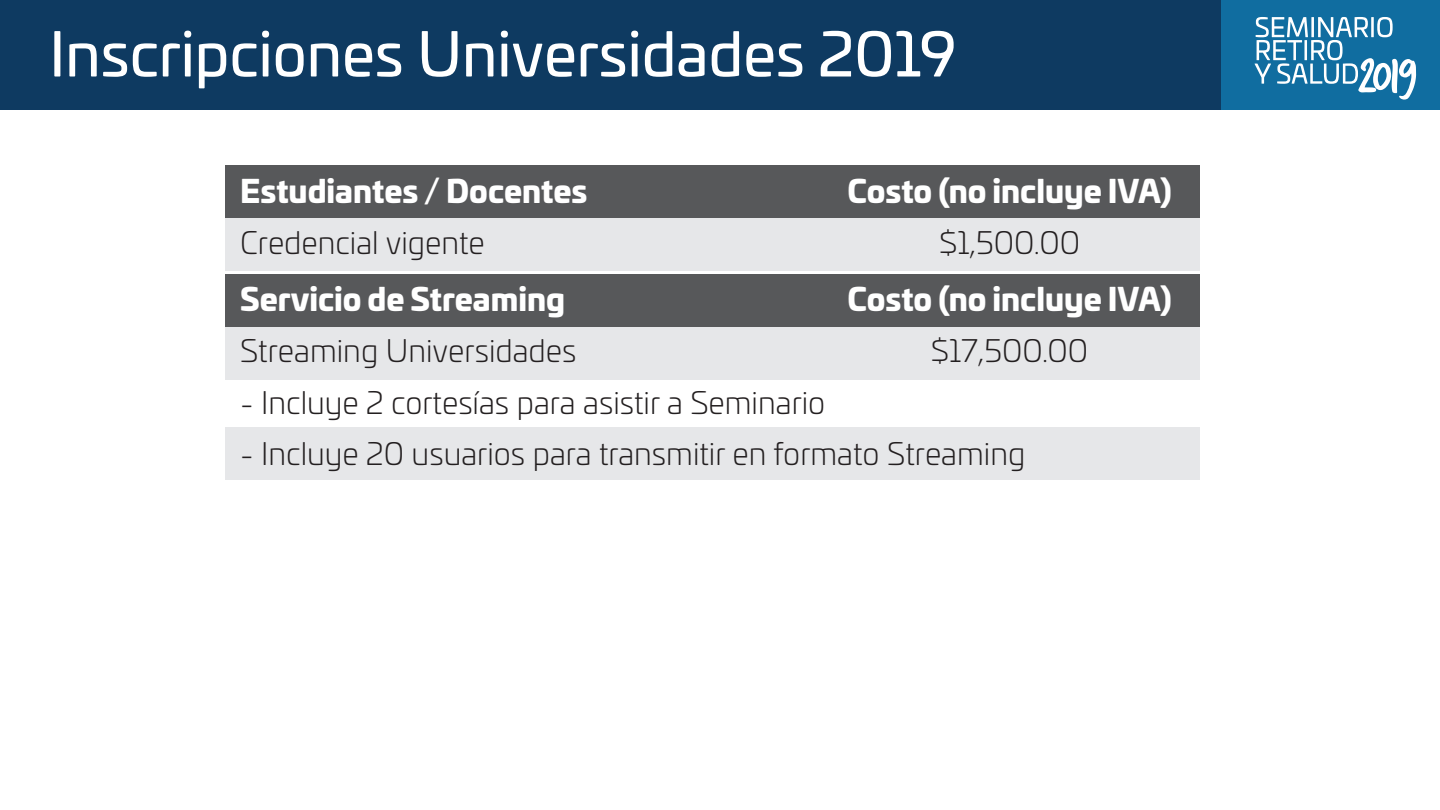
<style>
.page{position:relative;width:1440px;height:810px;background:#fff}
.page>*{position:absolute;margin:0;border:0;box-sizing:border-box;transform-origin:0 0}
.t1{font:60px "Univia Pro";color:#fff}
.t2{font:300 30.9px "Univia Pro";color:#231f20}
.t3{font:900 30.9px "Univia Pro";color:#fff}
</style>
<div class="page">
<div style="left:0;top:0;width:1221px;height:109px;background:#0e3a61"></div>
<div style="left:1221px;top:0;width:219px;height:109px;background:#106da0"></div>
<svg style="left:1254px;top:17px;width:162px;height:83px"></svg>
<div style="left:225px;top:274px;width:975px;height:53px;background:#57585a"></div>
<div style="left:225px;top:327px;width:975px;height:53px;background:#e6e7e9"></div>
<div style="left:225px;top:427px;width:975px;height:53px;background:#e6e7e9"></div>
<div style="left:225px;top:165px;width:975px;height:53px;background:#57585a"></div>
<div style="left:225px;top:218px;width:975px;height:53px;background:#e6e7e9"></div>
<h1 class="t1" style="left:49px;top:9px;width:908px">Inscripciones Universidades 2019</h1>
<p class="t3" style="left:240px;top:165px;width:349px">Estudiantes / Docentes</p>
<p class="t2" style="left:240px;top:221px;width:246px">Credencial vigente</p>
<p class="t3" style="left:847px;top:165px;width:326px">Costo (no incluye IVA)</p>
<p class="t2" style="left:939px;top:221px;width:142px">$1,500.00</p>
<p class="t3" style="left:847px;top:274px;width:326px">Costo (no incluye IVA)</p>
<p class="t2" style="left:931px;top:329px;width:159px">$17,500.00</p>
<p class="t3" style="left:240px;top:274px;width:326px">Servicio de Streaming</p>
<p class="t2" style="left:240px;top:329px;width:338px">Streaming Universidades</p>
<p class="t2" style="left:240px;top:380px;width:587px">- Incluye 2 cortesías para asistir a Seminario</p>
<p class="t2" style="left:240px;top:432px;width:786px">- Incluye 20 usuarios para transmitir en formato Streaming</p>
</div>
